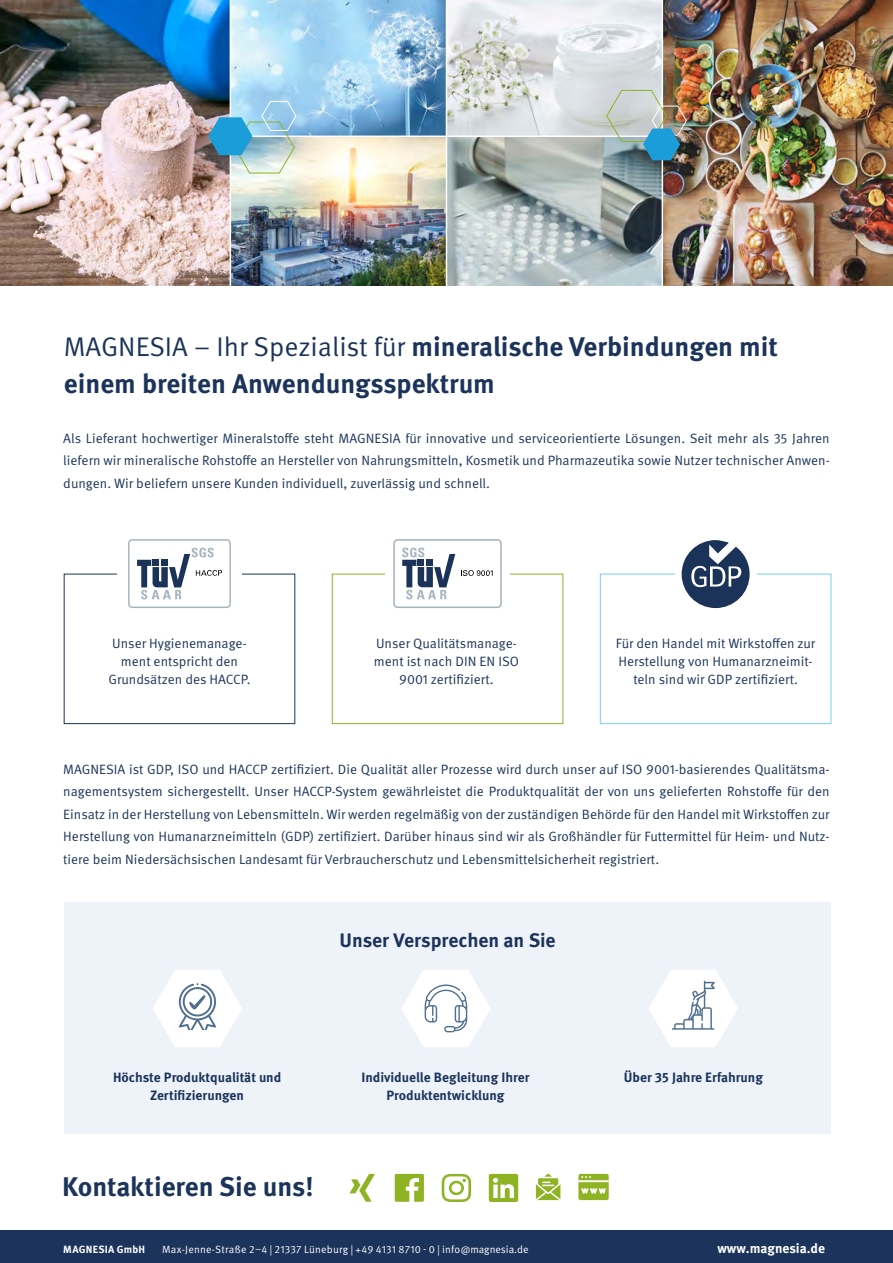
<style>
.page{position:relative;width:893px;height:1263px;background:#fff}
.page>*{position:absolute;margin:0;border:0;box-sizing:border-box;transform-origin:0 0}
.t1{font:700 27px/37.5px "Meta Pro";color:#1c345b}
.t2{font:700 19.5px "Meta Pro";letter-spacing:-.005em;color:#1c345b}
.t3{font:13.5px/22.5px "Meta Pro Norm";color:#1c345b;text-align:center}
.t4{font:700 13.5px/18px "Meta Pro";color:#1c345b;text-align:center}
.t5{font:700 13.5px "Meta Pro";color:#fff}
.t6{font:10.5px "Meta Pro Norm";letter-spacing:.015em;color:#fff}
.t7{font:700 10.5px "Meta Pro";letter-spacing:.025em;color:#fff}
.s1{font-family:"Meta Pro Norm";font-weight:400}
.s2{font-family:"Avenir Next"}
</style>
<div class="page">
<div style="left:0;top:1230px;width:893px;height:33px;background:#1c345b"></div>
<img style="left:0;top:0;width:893px;height:285px">
<div style="left:64px;top:574px;width:231px;height:150px;border:1px solid #1c345b"></div>
<div style="left:332px;top:574px;width:231px;height:150px;border:1px solid #8eb325"></div>
<div style="left:600px;top:574px;width:231px;height:150px;border:1px solid #7dceef"></div>
<div style="left:117px;top:533px;width:125px;height:82px;background:#fff"></div>
<div style="left:385px;top:533px;width:125px;height:82px;background:#fff"></div>
<div style="left:675px;top:533px;width:81px;height:82px;background:#fff"></div>
<svg style="left:682px;top:540px;width:68px;height:68px"></svg>
<div style="left:128px;top:539px;width:103px;height:69px;border:2px solid #a8b5bf;border-radius:4px"></div>
<svg style="left:137px;top:548px;width:85px;height:51px"></svg>
<div style="left:393px;top:539px;width:109px;height:69px;border:2px solid #a8b5bf;border-radius:4px"></div>
<svg style="left:402px;top:548px;width:53px;height:51px"></svg>
<svg style="left:461px;top:570px;width:32px;height:6px"></svg>
<svg style="left:350px;top:1174px;width:25px;height:28px"></svg>
<svg style="left:442px;top:1174px;width:29px;height:28px"></svg>
<svg style="left:395px;top:1174px;width:29px;height:28px"></svg>
<svg style="left:489px;top:1174px;width:29px;height:28px"></svg>
<svg style="left:536px;top:1174px;width:24px;height:26px"></svg>
<svg style="left:578px;top:1174px;width:31px;height:26px"></svg>
<hr style="left:230px;top:0;width:1px;height:296px;background:#fff">
<hr style="left:446px;top:0;width:1px;height:296px;background:#fff">
<hr style="left:662px;top:0;width:1px;height:296px;background:#fff">
<hr style="left:230px;top:136px;width:432px;height:1px;background:#fff">
<img style="left:606px;top:89px;width:81px;height:71px">
<img style="left:208px;top:100px;width:89px;height:74px">
<div style="left:64px;top:903px;width:767px;height:231px;background:#eef3fa"></div>
<svg style="left:153px;top:970px;width:89px;height:77px"></svg>
<svg style="left:401px;top:970px;width:89px;height:77px"></svg>
<svg style="left:649px;top:970px;width:89px;height:77px"></svg>
<h1 class="t1" style="left:64px;top:326px;width:716px"><span class="s1">MAGNESIA – Ihr Spezialist für</span> mineralische Verbindungen mit einem breiten Anwendungsspektrum</h1>
<p class="t3" style="left:63px;top:426px;width:768px;text-align:justify">Als Lieferant hochwertiger Mineralstoffe steht MAGNESIA für innovative und serviceorientierte Lösungen. Seit mehr als 35 Jahren liefern wir mineralische Rohstoffe an Hersteller von Nahrungsmitteln, Kosmetik und Pharmazeutika sowie Nutzer technischer Anwen&shy;dungen. Wir beliefern unsere Kunden individuell, zuverlässig und schnell.</p>
<p class="t3" style="left:108px;top:634px;width:144px;line-height:18px">Unser Hygienemanage&shy;ment entspricht den<br>Grundsätzen des HACCP.</p>
<p class="t3" style="left:374px;top:634px;width:147px;line-height:18px">Unser Qualitätsmanage&shy;ment ist nach DIN EN ISO<br>9001 zertifiziert.</p>
<p class="t3" style="left:616px;top:634px;width:201px;line-height:18px">Für den Handel mit Wirkstoffen zur<br>Herstellung von Humanarzneimit&shy;teln sind wir GDP zertifiziert.</p>
<p class="t3" style="left:63px;top:757px;width:768px;text-align:justify">MAGNESIA ist GDP, ISO und HACCP zertifiziert. Die Qualität aller Prozesse wird durch unser auf ISO 9001-basierendes Qualitätsma&shy;nagementsystem sichergestellt. Unser HACCP-System gewährleistet die Produktqualität der von uns gelieferten Rohstoffe für den Einsatz in der Herstellung von Lebensmitteln. Wir werden regelmäßig von der zuständigen Behörde für den Handel mit Wirkstoffen zur Herstellung von Humanarzneimitteln (GDP) zertifiziert. Darüber hinaus sind wir als Großhändler für Futtermittel für Heim- und Nutz&shy;tiere beim Niedersächsischen Landesamt für Verbraucherschutz und Lebensmittelsicherheit registriert.</p>
<h2 class="t2" style="left:340px;top:925px;width:218px">Unser Versprechen an Sie</h2>
<p class="t4" style="left:113px;top:1067px;width:170px">Höchste Produktqualität und<br>Zertifizierungen</p>
<p class="t4" style="left:361px;top:1067px;width:170px">Individuelle Begleitung Ihrer<br>Produktentwicklung</p>
<p class="t4" style="left:624px;top:1067px;width:141px">Über 35 Jahre Erfahrung</p>
<h1 class="t1" style="left:62px;top:1166px;width:253px">Kontaktieren Sie uns!</h1>
<p class="t7" style="left:63px;top:1241px;width:83px">MAGNESIA GmbH</p>
<p class="t6" style="left:162px;top:1241px;width:368px">Max-Jenne-Straße 2–4 <span class="s2">|</span> 21337 Lüneburg <span class="s2">|</span> +49 4131 8710 - 0 <span class="s2">|</span> info@magnesia.de</p>
<p class="t5" style="left:717px;top:1238px;width:109px">www.magnesia.de</p>
</div>
